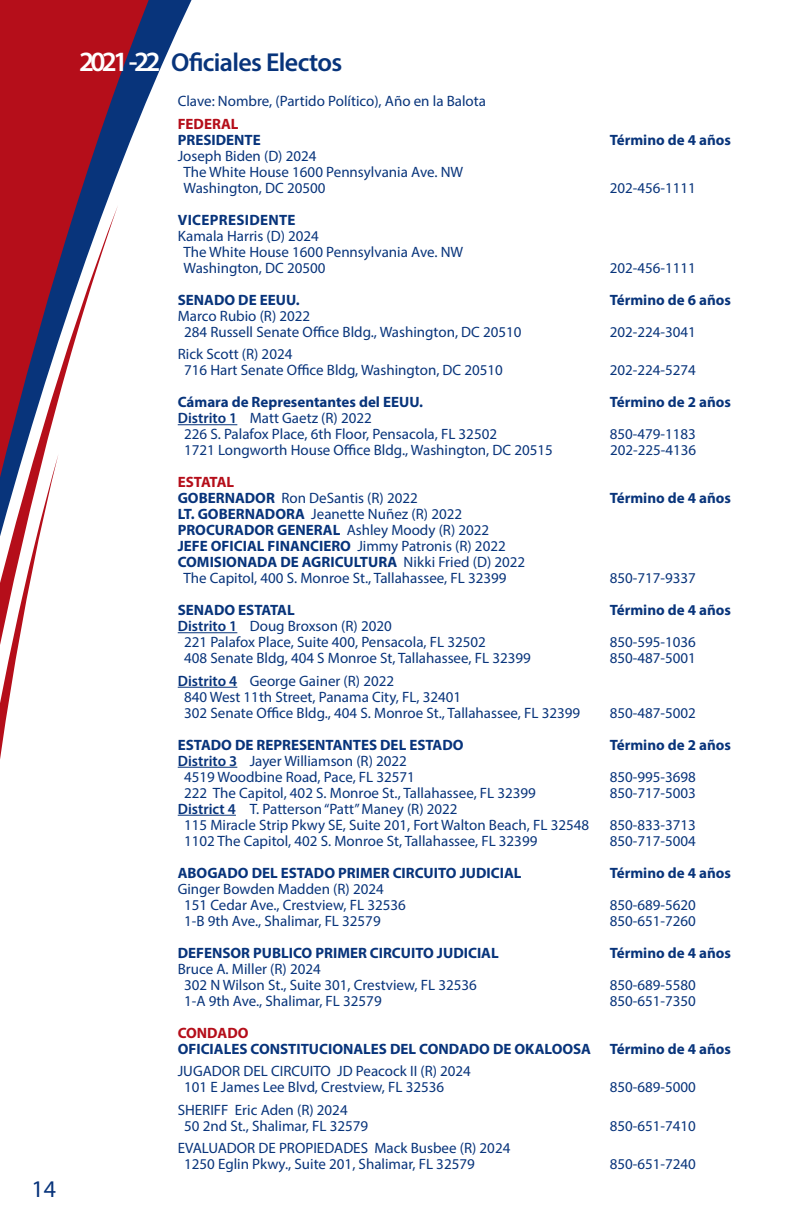
<style>
.page{position:relative;width:792px;height:1224px;background:#fff}
.page>*{position:absolute;margin:0;border:0;box-sizing:border-box;transform-origin:0 0}
.t1{font:600 26px "Myriad Pro";letter-spacing:-.025em;color:#08347b}
.t2{font:24px "Myriad Pro";color:#08347b}
.blue_headline_on_las{font:15px/16px "Myriad Pro";color:#08347b}
.blue_headline_on_las-2{font:700 15px "Myriad Pro";color:#08347b}
.blue_headline_on_las-3{font:700 15px "Myriad Pro";color:#b50e1a}
.blue_headline_on_las-4{font:700 15px "Myriad Pro";letter-spacing:.02em;color:#08347b}
.blue_headline_on_las-5{font:700 15px "Myriad Pro";letter-spacing:-.035em;color:#b50e1a}
.s1{font-size:28px;color:#fff}
.s2{font-weight:600}
.s3{font-weight:700}
.s4{font-weight:400}
</style>
<div class="page">
<svg style="left:158px;top:0;width:45px;height:426px"></svg>
<svg style="left:0;top:0;width:158px;height:205px;background:#9c2e44"></svg>
<svg style="left:0;top:205px;width:118px;height:249px"></svg>
<svg style="left:0;top:454px;width:58px;height:305px"></svg>
<hr style="left:178px;top:424px;width:59px;height:1px;background:#08347b">
<hr style="left:178px;top:632px;width:59px;height:1px;background:#08347b">
<hr style="left:178px;top:687px;width:59px;height:1px;background:#08347b">
<hr style="left:178px;top:767px;width:59px;height:1px;background:#08347b">
<hr style="left:178px;top:815px;width:58px;height:1px;background:#08347b">
<h2 class="t2" style="left:32px;top:1174px;width:26px">14</h2>
<p class="t1" style="left:79px;top:45px;width:265px"><span class="s1">2021 -22</span> Oficiales Electos</p>
<p class="blue_headline_on_las" style="left:178px;top:93px;width:310px">Clave: Nombre, (Partido Político), Año en la Balota</p>
<p class="blue_headline_on_las-3" style="left:178px;top:114px;width:62px">FEDERAL</p>
<p class="blue_headline_on_las-2" style="left:178px;top:130px;width:85px">PRESIDENTE</p>
<p class="blue_headline_on_las-2" style="left:610px;top:130px;width:123px">Término de 4 años</p>
<p class="blue_headline_on_las" style="left:183px;top:148px;width:281px;text-indent:-6px">Joseph Biden (D) 2024<br>The White House 1600 Pennsylvania Ave. NW<br>Washington, DC 20500</p>
<p class="blue_headline_on_las" style="left:610px;top:180px;width:88px">202-456-1111</p>
<p class="blue_headline_on_las-4" style="left:178px;top:210px;width:119px">VICEPRESIDENTE</p>
<p class="blue_headline_on_las" style="left:178px;top:228px;width:143px">Kamala Harris (D) 2024</p>
<p class="blue_headline_on_las" style="left:183px;top:244px;width:281px">The White House 1600 Pennsylvania Ave. NW<br>Washington, DC 20500</p>
<p class="blue_headline_on_las" style="left:610px;top:260px;width:88px">202-456-1111</p>
<p class="blue_headline_on_las-2" style="left:178px;top:290px;width:124px">SENADO DE EEUU.</p>
<p class="blue_headline_on_las-2" style="left:610px;top:290px;width:123px">Término de 6 años</p>
<p class="blue_headline_on_las" style="left:184px;top:308px;width:339px;text-indent:-6px">Marco Rubio (R) 2022<br>284 Russell Senate Office Bldg., Washington, DC 20510</p>
<p class="blue_headline_on_las" style="left:610px;top:324px;width:88px">202-224-3041</p>
<p class="blue_headline_on_las" style="left:184px;top:346px;width:320px;text-indent:-6px">Rick Scott (R) 2024<br>716 Hart Senate Office Bldg, Washington, DC 20510</p>
<p class="blue_headline_on_las" style="left:610px;top:362px;width:88px">202-224-5274</p>
<p class="blue_headline_on_las-2" style="left:178px;top:392px;width:247px">Cámara de Representantes del EEUU.</p>
<p class="blue_headline_on_las-2" style="left:610px;top:392px;width:123px">Término de 2 años</p>
<p class="blue_headline_on_las" style="left:184px;top:410px;width:314px;text-indent:-6px"><span class="s2">Distrito 1</span> Matt Gaetz (R) 2022<br>226 S. Palafox Place, 6th Floor, Pensacola, FL 32502</p>
<p class="blue_headline_on_las" style="left:610px;top:426px;width:88px">850-479-1183</p>
<p class="blue_headline_on_las" style="left:184px;top:442px;width:370px">1721 Longworth House Office Bldg., Washington, DC 20515</p>
<p class="blue_headline_on_las" style="left:610px;top:442px;width:88px">202-225-4136</p>
<p class="blue_headline_on_las-5" style="left:178px;top:472px;width:58px">ESTATAL</p>
<p class="blue_headline_on_las" style="left:178px;top:490px;width:242px"><span class="s3">GOBERNADOR</span> Ron DeSantis (R) 2022</p>
<p class="blue_headline_on_las-2" style="left:610px;top:488px;width:123px">Término de 4 años</p>
<p class="blue_headline_on_las" style="left:178px;top:506px;width:286px"><span class="s3">LT. GOBERNADORA</span> Jeanette Nuñez (R) 2022</p>
<p class="blue_headline_on_las" style="left:178px;top:522px;width:313px"><span class="s3">PROCURADOR GENERAL</span> Ashley Moody (R) 2022</p>
<p class="blue_headline_on_las-2" style="left:178px;top:536px;width:330px">JEFE OFICIAL FINANCIERO <span class="s4">Jimmy Patronis (R) 2022</span></p>
<p class="blue_headline_on_las-2" style="left:178px;top:552px;width:349px">COMISIONADA DE AGRICULTURA <span class="s4">Nikki Fried (D) 2022</span></p>
<p class="blue_headline_on_las" style="left:183px;top:570px;width:325px">The Capitol, 400 S. Monroe St., Tallahassee, FL 32399</p>
<p class="blue_headline_on_las" style="left:610px;top:570px;width:88px">850-717-9337</p>
<p class="blue_headline_on_las-2" style="left:178px;top:600px;width:119px">SENADO ESTATAL</p>
<p class="blue_headline_on_las-2" style="left:610px;top:600px;width:123px">Término de 4 años</p>
<p class="blue_headline_on_las" style="left:184px;top:618px;width:303px;text-indent:-6px"><span class="s2">Distrito 1</span> Doug Broxson (R) 2020<br>221 Palafox Place, Suite 400, Pensacola, FL 32502</p>
<p class="blue_headline_on_las" style="left:610px;top:634px;width:88px">850-595-1036</p>
<p class="blue_headline_on_las" style="left:184px;top:650px;width:348px">408 Senate Bldg, 404 S Monroe St, Tallahassee, FL 32399</p>
<p class="blue_headline_on_las" style="left:610px;top:650px;width:88px">850-487-5001</p>
<p class="blue_headline_on_las" style="left:178px;top:672px;width:218px"><span class="s2">Distrito 4</span> George Gainer (R) 2022</p>
<p class="blue_headline_on_las" style="left:184px;top:688px;width:398px">840 West 11th Street, Panama City, FL, 32401<br>302 Senate Office Bldg., 404 S. Monroe St., Tallahassee, FL 32399</p>
<p class="blue_headline_on_las" style="left:610px;top:704px;width:88px">850-487-5002</p>
<p class="blue_headline_on_las-2" style="left:178px;top:735px;width:287px">ESTADO DE REPRESENTANTES DEL ESTADO</p>
<p class="blue_headline_on_las-2" style="left:610px;top:735px;width:123px">Término de 2 años</p>
<p class="blue_headline_on_las" style="left:178px;top:752px;width:239px;text-align:center"><span class="s2">Distrito 3</span> Jayer Williamson (R) 2022<br>4519 Woodbine Road, Pace, FL 32571</p>
<p class="blue_headline_on_las" style="left:610px;top:768px;width:88px">850-995-3698</p>
<p class="blue_headline_on_las" style="left:184px;top:784px;width:353px">222 The Capitol, 402 S. Monroe St., Tallahassee, FL 32399</p>
<p class="blue_headline_on_las" style="left:610px;top:784px;width:88px">850-717-5003</p>
<p class="blue_headline_on_las" style="left:184px;top:800px;width:407px;text-indent:-6px"><span class="s2">District 4</span> T. Patterson “Patt” Maney (R) 2022<br>115 Miracle Strip Pkwy SE, Suite 201, Fort Walton Beach, FL 32548</p>
<p class="blue_headline_on_las" style="left:610px;top:816px;width:88px">850-833-3713</p>
<p class="blue_headline_on_las" style="left:184px;top:832px;width:355px">1102 The Capitol, 402 S. Monroe St, Tallahassee, FL 32399</p>
<p class="blue_headline_on_las" style="left:610px;top:832px;width:88px">850-717-5004</p>
<p class="blue_headline_on_las-2" style="left:178px;top:863px;width:345px">ABOGADO DEL ESTADO PRIMER CIRCUITO JUDICIAL</p>
<p class="blue_headline_on_las-2" style="left:610px;top:863px;width:123px">Término de 4 años</p>
<p class="blue_headline_on_las" style="left:184px;top:880px;width:223px;text-indent:-6px">Ginger Bowden Madden (R) 2024<br>151 Cedar Ave., Crestview, FL 32536</p>
<p class="blue_headline_on_las" style="left:610px;top:896px;width:88px">850-689-5620</p>
<p class="blue_headline_on_las" style="left:184px;top:912px;width:198px">1-B 9th Ave., Shalimar, FL 32579</p>
<p class="blue_headline_on_las" style="left:610px;top:912px;width:88px">850-651-7260</p>
<p class="blue_headline_on_las-2" style="left:178px;top:943px;width:323px">DEFENSOR PUBLICO PRIMER CIRCUITO JUDICIAL</p>
<p class="blue_headline_on_las-2" style="left:610px;top:943px;width:123px">Término de 4 años</p>
<p class="blue_headline_on_las" style="left:184px;top:960px;width:294px;text-indent:-6px">Bruce A. Miller (R) 2024<br>302 N Wilson St., Suite 301, Crestview, FL 32536</p>
<p class="blue_headline_on_las" style="left:610px;top:976px;width:88px">850-689-5580</p>
<p class="blue_headline_on_las" style="left:184px;top:992px;width:199px">1-A 9th Ave., Shalimar, FL 32579</p>
<p class="blue_headline_on_las" style="left:610px;top:992px;width:88px">850-651-7350</p>
<p class="blue_headline_on_las-3" style="left:178px;top:1023px;width:72px">CONDADO</p>
<p class="blue_headline_on_las-2" style="left:178px;top:1039px;width:555px">OFICIALES CONSTITUCIONALES DEL CONDADO DE OKALOOSA Término de 4 años</p>
<p class="blue_headline_on_las" style="left:184px;top:1063px;width:288px;text-indent:-6px">JUGADOR DEL CIRCUITO JD Peacock II (R) 2024<br>101 E James Lee Blvd, Crestview, FL 32536</p>
<p class="blue_headline_on_las" style="left:610px;top:1079px;width:88px">850-689-5000</p>
<p class="blue_headline_on_las" style="left:184px;top:1101px;width:186px;text-indent:-6px">SHERIFF Eric Aden (R) 2024<br>50 2nd St., Shalimar, FL 32579</p>
<p class="blue_headline_on_las" style="left:184px;top:1140px;width:328px;text-indent:-6px">EVALUADOR DE PROPIEDADES Mack Busbee (R) 2024<br>1250 Eglin Pkwy., Suite 201, Shalimar, FL 32579</p>
<p class="blue_headline_on_las" style="left:610px;top:1117px;width:88px">850-651-7410</p>
<p class="blue_headline_on_las" style="left:610px;top:1156px;width:88px">850-651-7240</p>
</div>
